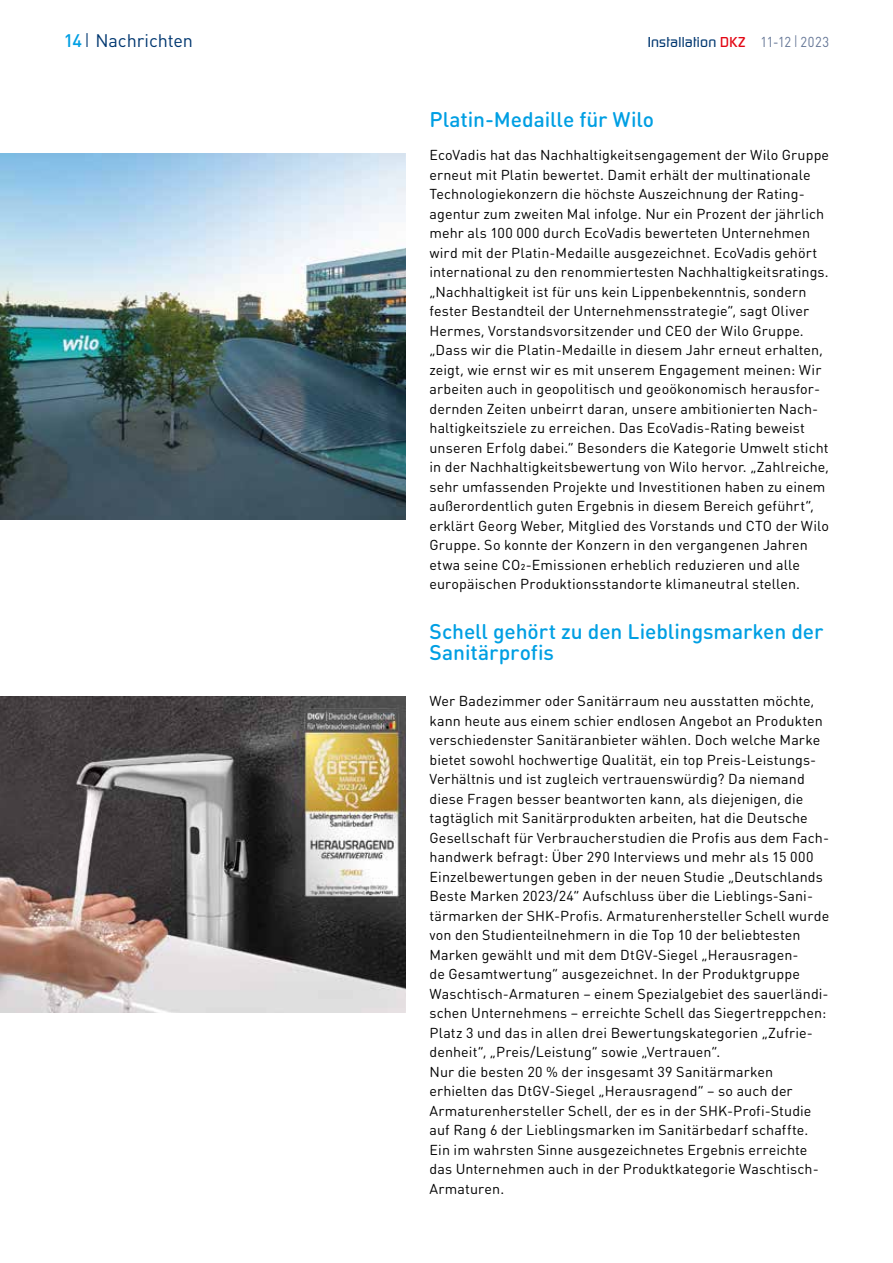
<style>
.page{position:relative;width:893px;height:1263px;background:#fff}
.page>*{position:absolute;margin:0;border:0;box-sizing:border-box;transform-origin:0 0}
.t1{font:500 21px/21px "DIN Round OT";letter-spacing:-.005em;color:#009fe3}
.t2{font:18px "DINOT";letter-spacing:-.005em;color:#003770}
.t3{font:14.25px/19.5px "DIN Round OT";letter-spacing:.005em;color:#000}
.t4{font:500 14.25px "Continuum";letter-spacing:.015em;color:#003770}
.s1{font-weight:500;color:#009fe3}
.s2{font-weight:300;font-size:19.5px}
.s3{color:#e30613}
.s4{font-family:"DINOT";font-weight:400;color:#647696}
.s5{font-family:"DINOT";font-weight:300;font-size:16.5px;color:#647696}
</style>
<div class="page">
<img style="left:0;top:153px;width:406px;height:366px">
<img style="left:0;top:696px;width:405px;height:316px">
<p class="t2" style="left:64px;top:27px;width:131px"><span class="s1">14</span><span class="s2">I</span> Nachrichten</p>
<p class="t4" style="left:648px;top:33px;width:183px">Installation <span class="s3">DKZ</span> <span class="s4">11-12</span> <span class="s5">I</span> <span class="s4">2023</span></p>
<h1 class="t1" style="left:429px;top:109px;width:226px">Platin-Medaille für Wilo</h1>
<p class="t3" style="left:429px;top:145px;width:401px">EcoVadis hat das Nachhaltigkeitsengagement der Wilo Gruppe erneut mit Platin bewertet. Damit erhält der multinationale Technologiekonzern die höchste Auszeichnung der Rating&shy;agentur zum zweiten Mal infolge. Nur ein Prozent der jährlich mehr als 100 000 durch EcoVadis bewerteten Unternehmen wird mit der Platin-Medaille ausgezeichnet. EcoVadis gehört international zu den renommiertesten Nachhaltigkeitsratings. „Nachhaltigkeit ist für uns kein Lippenbekenntnis, sondern fester Bestandteil der Unternehmensstrategie“, sagt Oliver Hermes, Vorstandsvorsitzender und CEO der Wilo Gruppe. „Dass wir die Platin-Medaille in diesem Jahr erneut erhalten, zeigt, wie ernst wir es mit unserem Engagement meinen: Wir arbeiten auch in geopolitisch und geoökonomisch herausfor&shy;dernden Zeiten unbeirrt daran, unsere ambitionierten Nach&shy;haltigkeitsziele zu erreichen. Das EcoVadis-Rating beweist unseren Erfolg dabei.“ Besonders die Kategorie Umwelt sticht in der Nachhaltigkeitsbewertung von Wilo hervor. „Zahlreiche, sehr umfassenden Projekte und Investitionen haben zu einem außerordentlich guten Ergebnis in diesem Bereich geführt“, erklärt Georg Weber, Mitglied des Vorstands und CTO der Wilo Gruppe. So konnte der Konzern in den vergangenen Jahren etwa seine CO2-Emissionen erheblich reduzieren und alle europäischen Produktionsstandorte klimaneutral stellen.</p>
<h1 class="t1" style="left:429px;top:621px;width:395px">Schell gehört zu den Lieblingsmarken der<br>Sanitärprofis</h1>
<p class="t3" style="left:429px;top:691px;width:401px">Wer Badezimmer oder Sanitärraum neu ausstatten möchte, kann heute aus einem schier endlosen Angebot an Produkten verschiedenster Sanitäranbieter wählen. Doch welche Marke bietet sowohl hochwertige Qualität, ein top Preis-Leistungs-Verhältnis und ist zugleich vertrauenswürdig? Da niemand diese Fragen besser beantworten kann, als diejenigen, die tagtäglich mit Sanitärprodukten arbeiten, hat die Deutsche Gesellschaft für Verbraucherstudien die Profis aus dem Fach&shy;handwerk befragt: Über 290 Interviews und mehr als 15 000<br>Einzelbewertungen geben in der neuen Studie „Deutschlands Beste Marken 2023/24“ Aufschluss über die Lieblings-Sani&shy;tärmarken der SHK-Profis. Armaturenhersteller Schell wurde von den Studienteilnehmern in die Top 10 der beliebtesten Marken gewählt und mit dem DtGV-Siegel „Herausragen-<br>de Gesamtwertung“ ausgezeichnet. In der Produktgruppe Waschtisch-Armaturen – einem Spezialgebiet des sauerländi&shy;schen Unternehmens – erreichte Schell das Siegertreppchen:<br>Platz 3 und das in allen drei Bewertungskategorien „Zufrie&shy;denheit“, „Preis/Leistung“ sowie „Vertrauen“.<br>Nur die besten 20 % der insgesamt 39 Sanitärmarken erhielten das DtGV-Siegel „Herausragend“ – so auch der Armaturenhersteller Schell, der es in der SHK-Profi-Studie auf Rang 6 der Lieblingsmarken im Sanitärbedarf schaffte.<br>Ein im wahrsten Sinne ausgezeichnetes Ergebnis erreichte das Unternehmen auch in der Produktkategorie Waschtisch-Armaturen.</p>
</div>
